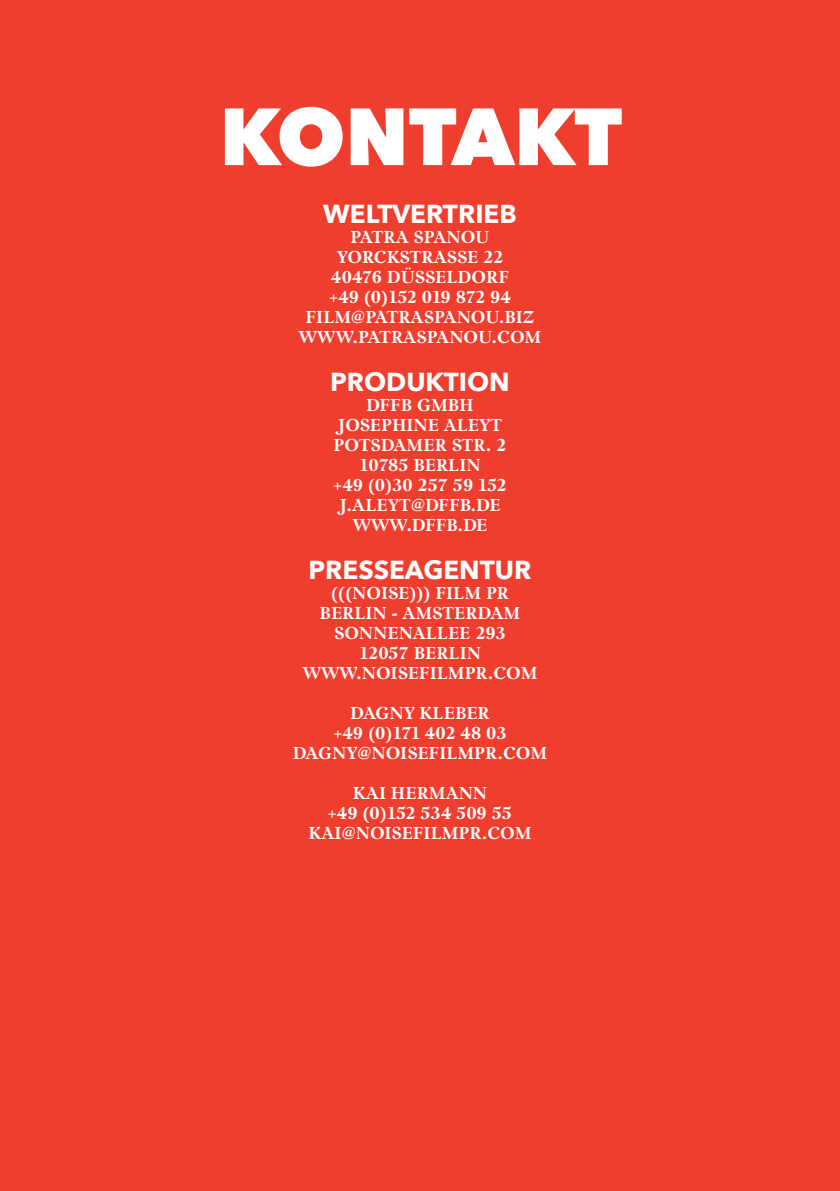
<style>
.page{position:relative;width:840px;height:1191px;background:#fff}
.page>*{position:absolute;margin:0;border:0;box-sizing:border-box;transform-origin:0 0}
.t1{font:800 80px "Avenir Next";color:#fff}
.t2{font:700 26px "Avenir Next";color:#fff}
.t3{font:700 18px/20px "Lomba";color:#fff}
.t4{font:700 18px "Lomba";letter-spacing:-.04em;color:#fff}
</style>
<div class="page">
<div style="left:0;top:0;width:839px;height:1191px;background:#ef3e2e"></div>
<h1 class="t1" style="left:219px;top:87px;width:403px">KONTAKT</h1>
<h2 class="t2" style="left:323px;top:198px;width:104px">WELTVERTR</h2>
<h2 class="t2" style="left:475px;top:198px;width:43px">IEB</h2>
<p class="t3" style="left:336px;top:227px;width:151px;text-indent:14px">PATRA SPANOU<br>YORCKSTR</p>
<p class="t3" style="left:433px;top:247px;width:71px">ASSE 22</p>
<p class="t3" style="left:331px;top:267px;width:167px">40476 DÜSSELDORF</p>
<p class="t4" style="left:329px;top:287px;width:183px">+49 (0)152 019 872 94</p>
<p class="t3" style="left:305px;top:307px;width:230px">FILM@PATRASPANOU.BIZ</p>
<p class="t3" style="left:298px;top:327px;width:20px">WWW</p>
<p class="t3" style="left:352px;top:327px;width:190px">.PATRASPANOU.COM</p>
<h2 class="t2" style="left:330px;top:366px;width:19px">PRO</h2>
<h2 class="t2" style="left:386px;top:366px;width:38px">DUKT</h2>
<h2 class="t2" style="left:458px;top:366px;width:30px">ION</h2>
<p class="t3" style="left:333px;top:395px;width:165px;text-indent:33px">DFFB GMBH<br>JOSEPHINE ALEYT<br>POTSDAMER STR</p>
<p class="t3" style="left:486px;top:435px;width:22px">. 2</p>
<p class="t3" style="left:359px;top:455px;width:123px">10785 BERLIN</p>
<p class="t3" style="left:333px;top:475px;width:175px">+49 (0)30 257 59 152</p>
<p class="t3" style="left:339px;top:495px;width:98px">J.ALEYT@DFFB</p>
<p class="t3" style="left:470px;top:495px;width:31px">.DE</p>
<p class="t3" style="left:352px;top:515px;width:20px">WWW</p>
<p class="t3" style="left:406px;top:515px;width:18px">.DFFB</p>
<p class="t3" style="left:457px;top:515px;width:31px">.DE</p>
<h2 class="t2" style="left:308px;top:554px;width:18px">PRESSEAGENTUR</h2>
<p class="t3" style="left:330px;top:583px;width:34px">(((NOISE</p>
<p class="t3" style="left:409px;top:583px;width:101px">))) FILM PR</p>
<p class="t3" style="left:319px;top:603px;width:202px">BERLIN - AMSTERDAM</p>
<p class="t3" style="left:334px;top:623px;width:173px">SONNENALLEE 293</p>
<p class="t3" style="left:359px;top:643px;width:123px">12057 BERLIN</p>
<p class="t3" style="left:302px;top:663px;width:20px">WWW</p>
<p class="t3" style="left:356px;top:663px;width:182px">.NOISEFILMPR.COM</p>
<p class="t3" style="left:292px;top:703px;width:256px;text-align:center">DAGNY KLEBER<br>+49 (0)171 402 48 03<br>DAGNY@NOISEFILMPR.COM</p>
<p class="t3" style="left:308px;top:783px;width:224px;text-align:center">KAI HERMANN<br>+49 (0)152 534 509 55<br>KAI@NOISEFILMPR.COM</p>
</div>
